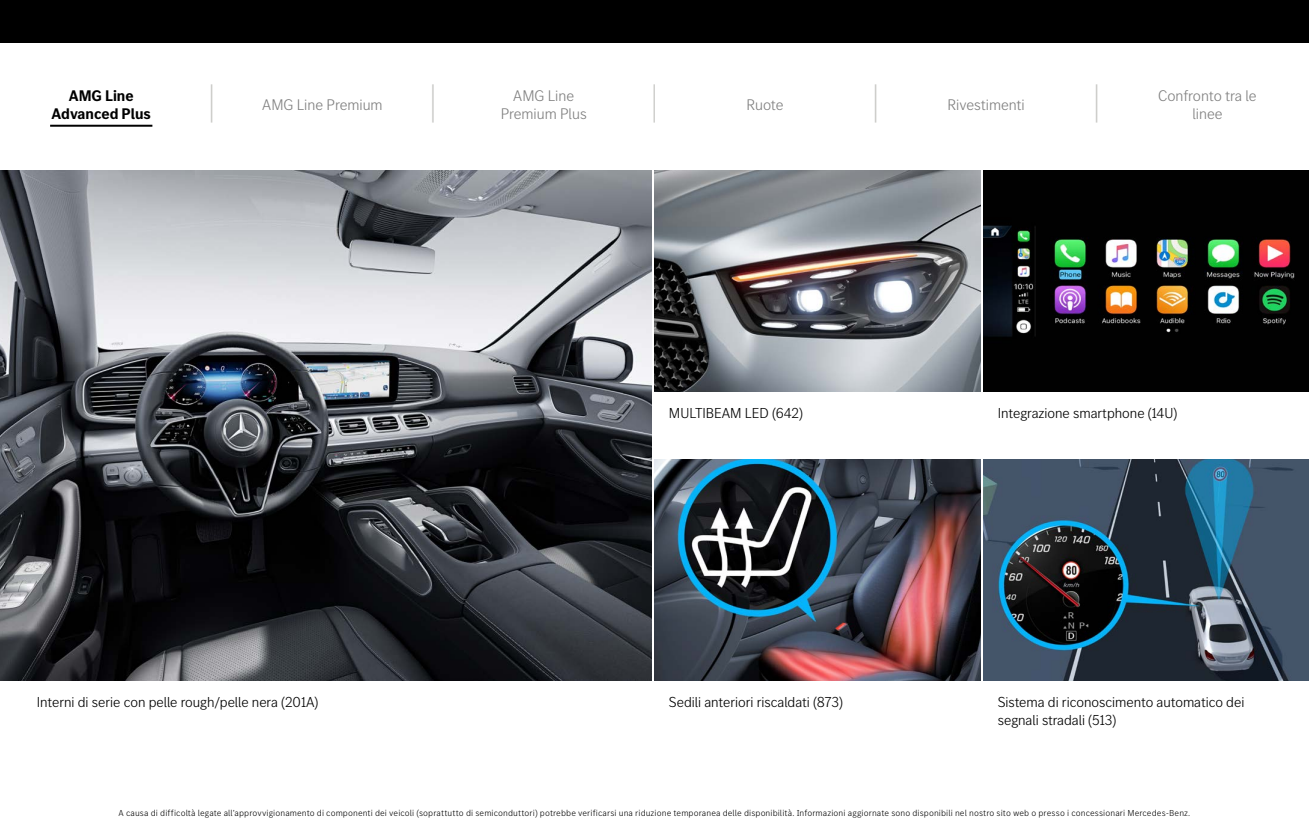
<style>
.page{position:relative;width:1309px;height:820px;background:#fff}
.page>*{position:absolute;margin:0;border:0;box-sizing:border-box;transform-origin:0 0}
.t1{font:300 45.6px "MB Corpo S Title";color:#c8c8c5;scale:.53 1}
.t2{font:300 16px/18px "MB Corpo S Title";color:#808080;text-align:center}
.t3{font:700 16px/18px "MB Corpo S Title";color:#000;text-align:center}
.t4{font:300 15px/18px "MB Corpo S Title";color:#000}
.t5{font:300 9px "MB Corpo S Text";letter-spacing:.01em;color:#000}
</style>
<div class="page">
<img style="left:655px;top:170px;width:326px;height:221px">
<img style="left:984px;top:170px;width:325px;height:221px">
<img style="left:984px;top:459px;width:325px;height:221px">
<img style="left:655px;top:459px;width:326px;height:221px">
<img style="left:0;top:170px;width:652px;height:510px">
<div style="left:0;top:0;width:1309px;height:43px;background:#000"></div>
<hr style="left:50px;top:125px;width:102px;height:2px;background:#000">
<h2 class="t3" style="left:52px;top:86px;width:101px">AMG Line<br>Advanced Plus</h2>
<h1 class="t1" style="left:209px;top:74px;width:11px">|</h1>
<h2 class="t2" style="left:262px;top:95px;width:122px">AMG Line Premium</h2>
<h1 class="t1" style="left:431px;top:74px;width:11px">|</h1>
<h2 class="t2" style="left:501px;top:86px;width:88px">AMG Line<br>Premium Plus</h2>
<h1 class="t1" style="left:652px;top:74px;width:11px">|</h1>
<h2 class="t2" style="left:746px;top:95px;width:39px">Ruote</h2>
<h1 class="t1" style="left:873px;top:74px;width:11px">|</h1>
<h2 class="t2" style="left:948px;top:95px;width:79px">Rivestimenti</h2>
<h1 class="t1" style="left:1094px;top:74px;width:11px">|</h1>
<h2 class="t2" style="left:1158px;top:86px;width:100px">Confronto tra le linee</h2>
<h3 class="t4" style="left:37px;top:692px;width:283px">Interni di serie con pelle rough/pelle nera (201A)</h3>
<h3 class="t4" style="left:669px;top:403px;width:135px">MULTIBEAM LED (642)</h3>
<h3 class="t4" style="left:669px;top:692px;width:176px">Sedili anteriori riscaldati (873)</h3>
<h3 class="t4" style="left:998px;top:403px;width:181px">Integrazione smartphone (14U)</h3>
<h3 class="t4" style="left:998px;top:692px;width:248px">Sistema di riconoscimento automatico dei segnali stradali (513)</h3>
<p class="t5" style="left:119px;top:807px;width:1073px">A causa di difficoltà legate all’approvvigionamento di componenti dei veicoli (soprattutto di semiconduttori) potrebbe verificarsi una riduzione temporanea delle disponibilità. Informazioni aggiornate sono disponibili nel nostro sito web o presso i concessionari Mercedes-Benz.</p>
</div>
